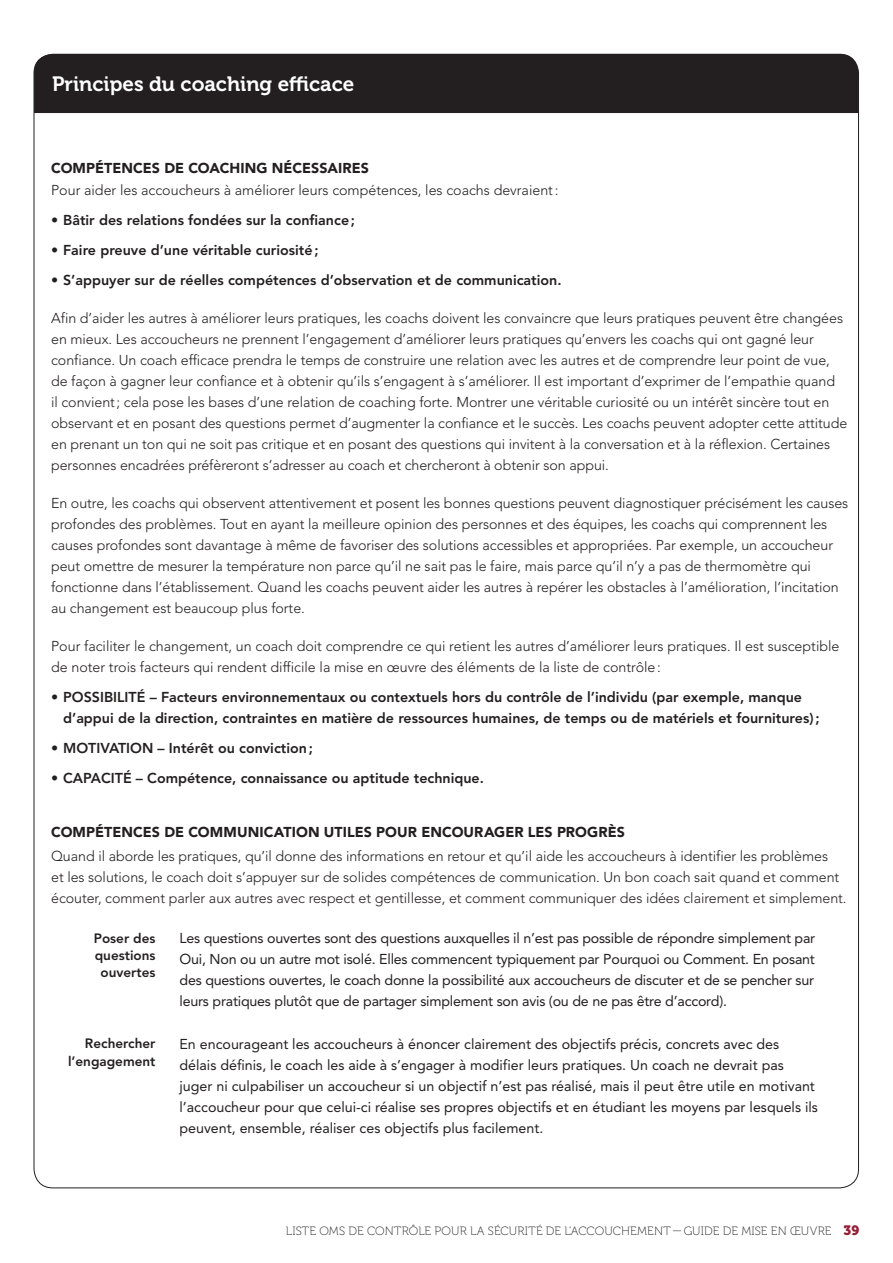
<style>
.page{position:relative;width:893px;height:1263px;background:#fff}
.page>*{position:absolute;margin:0;border:0;box-sizing:border-box;transform-origin:0 0}
.FO_Head_KO{font:20.7px "Museo 700";color:#fff}
.F2b_Body_space_above{font:300 14.25px/21px "Avenir LT Std";letter-spacing:-.005em;color:#231f20}
.F2_body_FL{font:14.25px/21px "Avenir LT Std";color:#231f20;text-align:justify}
.t1{font:800 14.25px/21px "Avenir LT Std";color:#231f20}
.F1_subhead{font:900 14.25px "Avenir LT Std";letter-spacing:.005em;color:#231f20}
.F2_body_FL-2{font:800 13.5px/17.2px "Avenir LT Std";color:#231f20;text-align:center}
.t2{font:12px "Museo 100";letter-spacing:.005em;color:#231f20}
.s1{font-weight:300}
.s2{font-family:"Museo 900";font-size:13.5px;color:#932039}
</style>
<div class="page">
<div style="left:34px;top:54px;width:824px;height:59px;background:#231f20"></div>
<p class="FO_Head_KO" style="left:52px;top:73px;width:304px">Principes du coaching efficace</p>
<p class="F1_subhead" style="left:51px;top:159px;width:319px">COMPÉTENCES DE COACHING NÉCESSAIRES</p>
<p class="F2b_Body_space_above" style="left:51px;top:179px;width:509px">Pour aider les accoucheurs à améliorer leurs compétences, les coachs devraient:</p>
<p class="t1" style="left:51px;top:209px;width:306px"><span class="s1">•</span> Bâtir des relations fondées sur la confiance;</p>
<p class="t1" style="left:51px;top:239px;width:269px"><span class="s1">•</span> Faire preuve d’une véritable curiosité;</p>
<p class="t1" style="left:51px;top:269px;width:512px"><span class="s1">•</span> S’appuyer sur de réelles compétences d’observation et de communication.</p>
<p class="F2b_Body_space_above" style="left:51px;top:307px;width:798px">Afin d’aider les autres à améliorer leurs pratiques, les coachs doivent les convaincre que leurs pratiques peuvent être changées en mieux. Les accoucheurs ne prennent l’engagement d’améliorer leurs pratiques qu’envers les coachs qui ont gagné leur confiance. Un coach efficace prendra le temps de construire une relation avec les autres et de comprendre leur point de vue, de façon à gagner leur confiance et à obtenir qu’ils s’engagent à s’améliorer. Il est important d’exprimer de l’empathie quand<br>il convient; cela pose les bases d’une relation de coaching forte. Montrer une véritable curiosité ou un intérêt sincère tout en observant et en posant des questions permet d’augmenter la confiance et le succès. Les coachs peuvent adopter cette attitude en prenant un ton qui ne soit pas critique et en posant des questions qui invitent à la conversation et à la réflexion. Certaines personnes encadrées préfèreront s’adresser au coach et chercheront à obtenir son appui.</p>
<p class="F2b_Body_space_above" style="left:51px;top:493px;width:799px">En outre, les coachs qui observent attentivement et posent les bonnes questions peuvent diagnostiquer précisément les causes profondes des problèmes. Tout en ayant la meilleure opinion des personnes et des équipes, les coachs qui comprennent les causes profondes sont davantage à même de favoriser des solutions accessibles et appropriées. Par exemple, un accoucheur peut omettre de mesurer la température non parce qu’il ne sait pas le faire, mais parce qu’il n’y a pas de thermomètre qui fonctionne dans l’établissement. Quand les coachs peuvent aider les autres à repérer les obstacles à l’amélioration, l’incitation au changement est beaucoup plus forte.</p>
<p class="F2b_Body_space_above" style="left:51px;top:636px;width:790px">Pour faciliter le changement, un coach doit comprendre ce qui retient les autres d’améliorer leurs pratiques. Il est susceptible de noter trois facteurs qui rendent difficile la mise en œuvre des éléments de la liste de contrôle:</p>
<p class="t1" style="left:63px;top:687px;width:758px;text-indent:-12px"><span class="s1">•</span> POSSIBILITÉ – Facteurs environnementaux ou contextuels hors du contrôle de l’individu (par exemple, manque d’appui de la direction, contraintes en matière de ressources humaines, de temps ou de matériels et fournitures);</p>
<p class="t1" style="left:51px;top:738px;width:263px"><span class="s1">•</span> MOTIVATION – Intérêt ou conviction;</p>
<p class="t1" style="left:51px;top:768px;width:434px"><span class="s1">•</span> CAPACITÉ – Compétence, connaissance ou aptitude technique.</p>
<p class="F1_subhead" style="left:51px;top:824px;width:575px">COMPÉTENCES DE COMMUNICATION UTILES POUR ENCOURAGER LES PROGRÈS</p>
<p class="F2b_Body_space_above" style="left:51px;top:846px;width:797px">Quand il aborde les pratiques, qu’il donne des informations en retour et qu’il aide les accoucheurs à identifier les problèmes<br>et les solutions, le coach doit s’appuyer sur de solides compétences de communication. Un bon coach sait quand et comment écouter, comment parler aux autres avec respect et gentillesse, et comment communiquer des idées clairement et simplement.</p>
<p class="F2_body_FL-2" style="left:94px;top:929px;width:63px">Poser des questions ouvertes</p>
<p class="F2_body_FL" style="left:180px;top:928px;width:637px">Les questions ouvertes sont des questions auxquelles il n’est pas possible de répondre simplement par Oui, Non ou un autre mot isolé. Elles commencent typiquement par Pourquoi ou Comment. En posant des questions ouvertes, le coach donne la possibilité aux accoucheurs de discuter et de se pencher sur leurs pratiques plutôt que de partager simplement son avis (ou de ne pas être d’accord).</p>
<p class="F2_body_FL-2" style="left:68px;top:1035px;width:89px;text-align:right">Rechercher l’engagement</p>
<p class="F2_body_FL" style="left:180px;top:1033px;width:640px;text-align:left">En encourageant les accoucheurs à énoncer clairement des objectifs précis, concrets avec des délais définis, le coach les aide à s’engager à modifier leurs pratiques. Un coach ne devrait pas juger ni culpabiliser un accoucheur si un objectif n’est pas réalisé, mais il peut être utile en motivant l’accoucheur pour que celui-ci réalise ses propres objectifs et en étudiant les moyens par lesquels ils peuvent, ensemble, réaliser ces objectifs plus facilement.</p>
<p class="t2" style="left:286px;top:1225px;width:575px">LISTE OMS DE CONTRÔLE POUR LA SÉCURITÉ DE L’ACCOUCHEMENT—GUIDE DE MISE EN ŒUVRE <span class="s2">39</span></p>
</div>
